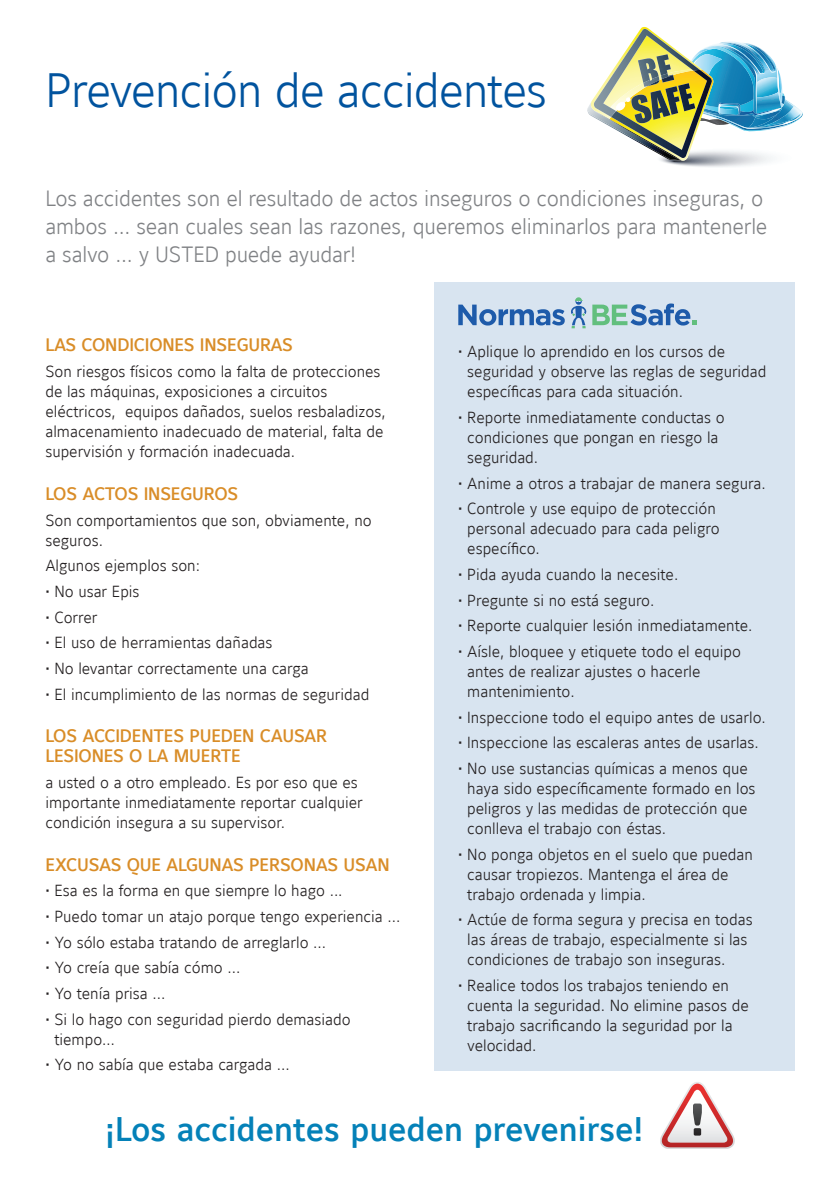
<style>
.page{position:relative;width:840px;height:1191px;background:#fff}
.page>*{position:absolute;margin:0;border:0;box-sizing:border-box;transform-origin:0 0}
.t1{font:48px "Maurea Light Lf";letter-spacing:-.02em;color:#01539e}
.t2{font:34px "Maurea Medium Tf";color:#0481b8}
.t3{font:22px/28px "Maurea Light Lf";letter-spacing:-.01em;color:#808285}
.t4{font:18px/20px "Maurea Medium Tf";letter-spacing:-.01em;color:#d98d28}
.t5{font:16px/20px "Maurea Light Lf";color:#231f20}
</style>
<div class="page">
<img style="left:587px;top:27px;width:216px;height:140px">
<div style="left:434px;top:282px;width:360px;height:788px;background:#d8e4f0"></div>
<svg style="left:660px;top:1082px;width:75px;height:66px"></svg>
<svg style="left:571px;top:297px;width:15px;height:31px"></svg>
<svg style="left:592px;top:303px;width:104px;height:22px"></svg>
<svg style="left:458px;top:304px;width:106px;height:21px"></svg>
<h1 class="t1" style="left:45px;top:64px;width:503px">Prevención de accidentes</h1>
<h3 class="t3" style="left:45px;top:184px;width:723px">Los accidentes son el resultado de actos inseguros o condiciones inseguras, o ambos ... sean cuales sean las razones, queremos eliminarlos para mantenerle a salvo ... y USTED puede ayudar!</h3>
<p class="t4" style="left:45px;top:336px;width:249px">LAS CONDICIONES INSEGURAS</p>
<p class="t5" style="left:45px;top:362px;width:341px">Son riesgos físicos como la falta de protecciones de las máquinas, exposiciones a circuitos eléctricos, equipos dañados, suelos resbaladizos, almacenamiento inadecuado de material, falta de supervisión y formación inadecuada.</p>
<p class="t4" style="left:45px;top:484px;width:194px">LOS ACTOS INSEGUROS</p>
<p class="t5" style="left:45px;top:510px;width:327px">Son comportamientos que son, obviamente, no seguros.</p>
<p class="t5" style="left:45px;top:556px;width:156px">Algunos ejemplos son:</p>
<p class="t5" style="left:45px;top:581px;width:96px">• No usar Epis</p>
<p class="t5" style="left:45px;top:607px;width:53px">• Correr</p>
<p class="t5" style="left:45px;top:633px;width:228px">• El uso de herramientas dañadas</p>
<p class="t5" style="left:45px;top:658px;width:265px">• No levantar correctamente una carga</p>
<p class="t5" style="left:45px;top:684px;width:325px">• El incumplimiento de las normas de seguridad</p>
<p class="t4" style="left:45px;top:726px;width:283px">LOS ACCIDENTES PUEDEN CAUSAR<br>LESIONES O LA MUERTE</p>
<p class="t5" style="left:45px;top:772px;width:319px">a usted o a otro empleado. Es por eso que es importante inmediatamente reportar cualquier condición insegura a su supervisor.</p>
<p class="t4" style="left:45px;top:855px;width:345px">EXCUSAS QUE ALGUNAS PERSONAS USAN</p>
<p class="t5" style="left:45px;top:881px;width:298px">• Esa es la forma en que siempre lo hago ...</p>
<p class="t5" style="left:45px;top:906px;width:356px">• Puedo tomar un atajo porque tengo experiencia ...</p>
<p class="t5" style="left:45px;top:932px;width:282px">• Yo sólo estaba tratando de arreglarlo ...</p>
<p class="t5" style="left:45px;top:958px;width:196px">• Yo creía que sabía cómo ...</p>
<p class="t5" style="left:45px;top:983px;width:122px">• Yo tenía prisa ...</p>
<p class="t5" style="left:54px;top:1009px;width:298px;text-indent:-9px">• Si lo hago con seguridad pierdo demasiado tiempo…</p>
<p class="t5" style="left:45px;top:1055px;width:246px">• Yo no sabía que estaba cargada ...</p>
<p class="t5" style="left:467px;top:342px;width:300px;text-indent:-9px">• Aplique lo aprendido en los cursos de seguridad y observe las reglas de seguridad específicas para cada situación.</p>
<p class="t5" style="left:467px;top:407px;width:259px;text-indent:-9px">• Reporte inmediatamente conductas o condiciones que pongan en riesgo la seguridad.</p>
<p class="t5" style="left:458px;top:473px;width:309px">• Anime a otros a trabajar de manera segura.</p>
<p class="t5" style="left:467px;top:499px;width:254px;text-indent:-9px">• Controle y use equipo de protección personal adecuado para cada peligro específico.</p>
<p class="t5" style="left:458px;top:564px;width:221px">• Pida ayuda cuando la necesite.</p>
<p class="t5" style="left:458px;top:590px;width:198px">• Pregunte si no está seguro.</p>
<p class="t5" style="left:458px;top:616px;width:295px">• Reporte cualquier lesión inmediatamente.</p>
<p class="t5" style="left:467px;top:641px;width:275px;text-indent:-9px">• Aísle, bloquee y etiquete todo el equipo antes de realizar ajustes o hacerle mantenimiento.</p>
<p class="t5" style="left:458px;top:707px;width:309px">• Inspeccione todo el equipo antes de usarlo.</p>
<p class="t5" style="left:458px;top:733px;width:302px">• Inspeccione las escaleras antes de usarlas.</p>
<p class="t5" style="left:467px;top:758px;width:289px;text-indent:-9px">• No use sustancias químicas a menos que haya sido específicamente formado en los peligros y las medidas de protección que conlleva el trabajo con éstas.</p>
<p class="t5" style="left:467px;top:844px;width:287px;text-indent:-9px">• No ponga objetos en el suelo que puedan causar tropiezos. Mantenga el área de trabajo ordenada y limpia.</p>
<p class="t5" style="left:467px;top:910px;width:287px;text-indent:-9px">• Actúe de forma segura y precisa en todas las áreas de trabajo, especialmente si las condiciones de trabajo son inseguras.</p>
<p class="t5" style="left:467px;top:975px;width:283px;text-indent:-9px">• Realice todos los trabajos teniendo en cuenta la seguridad. No elimine pasos de trabajo sacrificando la seguridad por la velocidad.</p>
<h2 class="t2" style="left:105px;top:1110px;width:539px">¡LOS ACCIDENTES PUEDEN PREVENIRSE!</h2>
</div>
